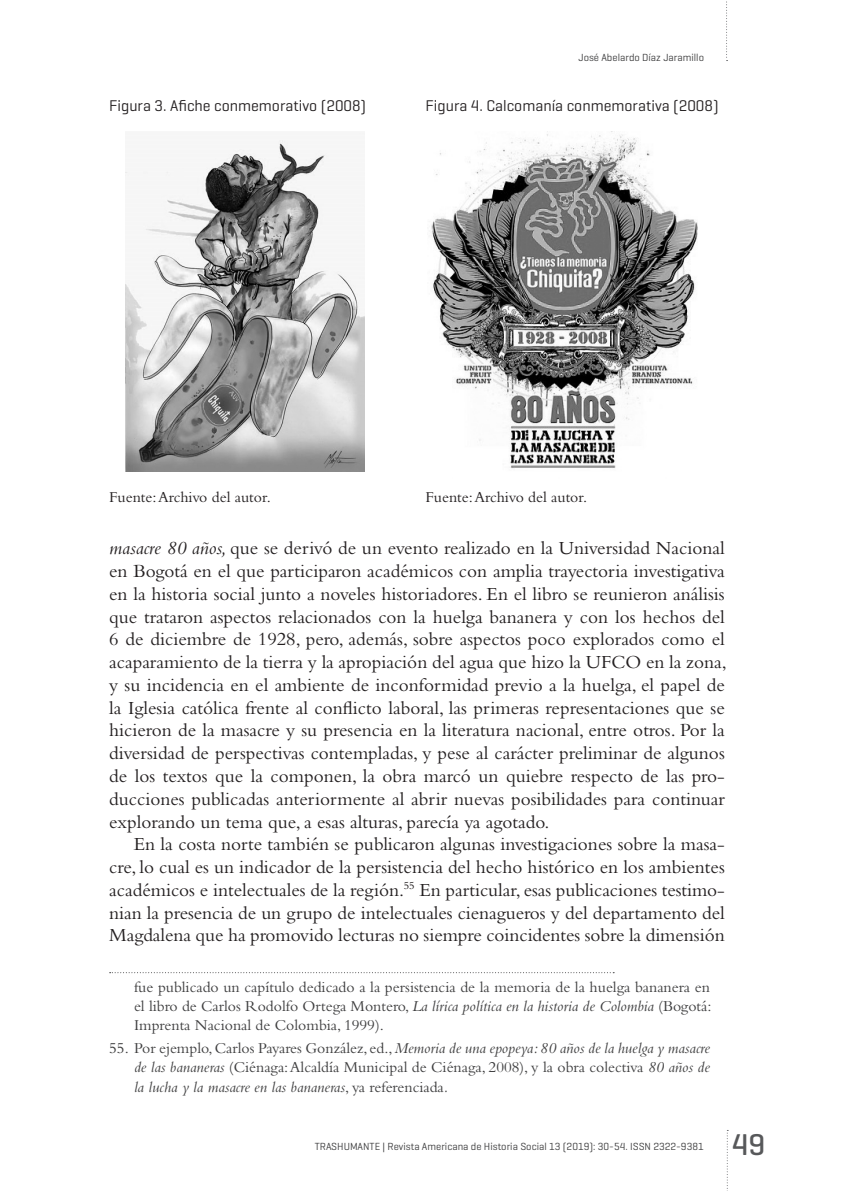
<style>
.page{position:relative;width:844px;height:1191px;background:#fff}
.page>*{position:absolute;margin:0;border:0;box-sizing:border-box;transform-origin:0 0}
.t1{font:500 30.62px "Geogrotesque";color:#57585a}
.t2{font:19.25px/22.8px "Bembo Std";color:#231f20;text-align:justify}
.t3{font:15.75px/19.2px "Bembo Std";color:#3e3e3f;text-align:justify}
.t4{font:15.75px "Geogrotesque";color:#231f20}
.t5{font:15.75px "Bembo Std";color:#231f20}
.t6{font:10.5px "Geogrotesque";color:#3e3e3f}
.s1{font-style:italic}
</style>
<div class="page">
<svg style="left:726px;top:1130px;width:2px;height:61px"></svg>
<svg style="left:726px;top:1px;width:1px;height:60px"></svg>
<img style="left:126px;top:140px;width:239px;height:331px">
<img style="left:431px;top:134px;width:266px;height:334px">
<svg style="left:110px;top:972px;width:504px;height:1px"></svg>
<p class="t6" style="left:578px;top:51px;width:127px">José Abelardo Díaz Jaramillo</p>
<p class="t4" style="left:109px;top:96px;width:258px">Figura 3. Afiche conmemorativo (2008)</p>
<p class="t4" style="left:425px;top:96px;width:294px">Figura 4. Calcomanía conmemorativa (2008)</p>
<p class="t5" style="left:109px;top:488px;width:163px">Fuente: Archivo del autor.</p>
<p class="t5" style="left:425px;top:488px;width:163px">Fuente: Archivo del autor.</p>
<p class="t2" style="left:109px;top:536px;width:619px"><span class="s1">masacre 80 años,</span> que se derivó de un evento realizado en la Universidad Nacional en Bogotá en el que participaron académicos con amplia trayectoria investigativa en la historia social junto a noveles historiadores. En el libro se reunieron análisis que trataron aspectos relacionados con la huelga bananera y con los hechos del 6 de diciembre de 1928, pero, además, sobre aspectos poco explorados como el acaparamiento de la tierra y la apropiación del agua que hizo la UFCO en la zona, y su incidencia en el ambiente de inconformidad previo a la huelga, el papel de la Iglesia católica frente al conflicto laboral, las primeras representaciones que se hicieron de la masacre y su presencia en la literatura nacional, entre otros. Por la diversidad de perspectivas contempladas, y pese al carácter preliminar de algunos de los textos que la componen, la obra marcó un quiebre respecto de las pro&shy;ducciones publicadas anteriormente al abrir nuevas posibilidades para continuar explorando un tema que, a esas alturas, parecía ya agotado.</p>
<p class="t2" style="left:109px;top:832px;width:617px;text-indent:24px">En la costa norte también se publicaron algunas investigaciones sobre la masa&shy;cre, lo cual es un indicador de la persistencia del hecho histórico en los ambientes académicos e intelectuales de la región.<sup>55</sup> En particular, esas publicaciones testimo&shy;nian la presencia de un grupo de intelectuales cienagueros y del departamento del Magdalena que ha promovido lecturas no siempre coincidentes sobre la dimensión</p>
<p class="t3" style="left:134px;top:977px;width:579px">fue publicado un capítulo dedicado a la persistencia de la memoria de la huelga bananera en el libro de Carlos Rodolfo Ortega Montero, <span class="s1">La lírica política en la historia de Colombia</span> (Bogotá:<br>Imprenta Nacional de Colombia, 1999).</p>
<p class="t3" style="left:134px;top:1038px;width:577px;text-indent:-25px">55. Por ejemplo, Carlos Payares González, ed., <span class="s1">Memoria de una epopeya: 80 años de la huelga y masacre de las bananeras</span> (Ciénaga: Alcaldía Municipal de Ciénaga, 2008), y la obra colectiva <span class="s1">80 años de la lucha y la masacre en las bananeras</span>, ya referenciada<span class="s1">.</span></p>
<p class="t6" style="left:314px;top:1139px;width:390px">TRASHUMANTE | Revista Americana de Historia Social 13 (2019): 30-54. ISSN 2322-9381</p>
<h1 class="t1" style="left:731px;top:1125px;width:35px">49</h1>
</div>
